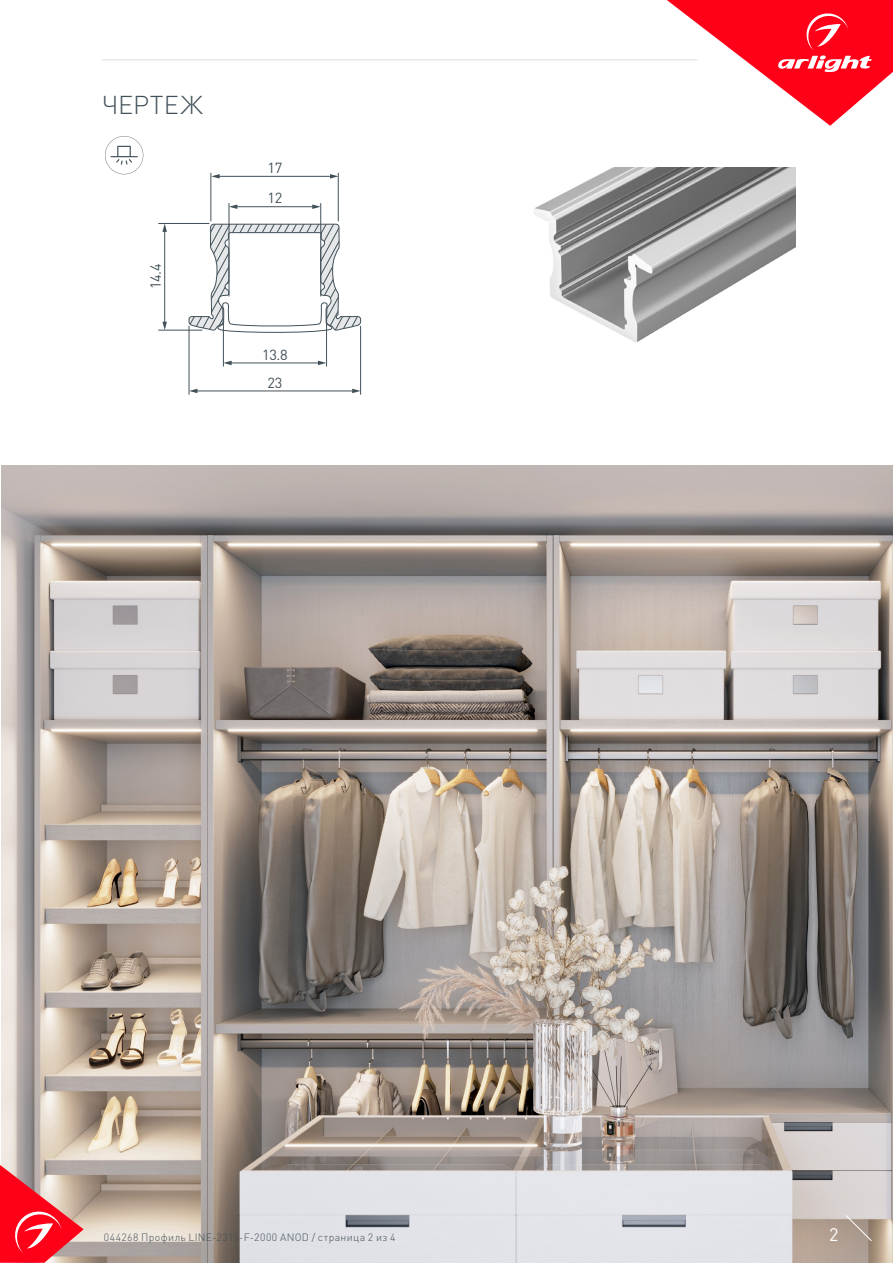
<style>
.page{position:relative;width:893px;height:1263px;background:#fff}
.page>*{position:absolute;margin:0;border:0;box-sizing:border-box;transform-origin:0 0}
.t1{font:300 25.5px "DIN Pro";letter-spacing:.01em;color:#425159}
.t2{font:18px "DIN Pro";color:#fff}
.t3{font:14.55px/30.3px "DIN Pro";letter-spacing:-.025em;color:#425159}
.t4{font:300 10.5px "DIN Pro";letter-spacing:.04em;color:#425159}
</style>
<div class="page">
<hr style="left:164px;top:230px;width:1px;height:93px;background:#425159">
<svg style="left:162px;top:322px;width:5px;height:8px"></svg>
<svg style="left:162px;top:224px;width:5px;height:8px"></svg>
<hr style="left:158px;top:330px;width:44px;height:1px;background:#425159">
<hr style="left:158px;top:223px;width:51px;height:1px;background:#425159">
<hr style="left:211px;top:173px;width:1px;height:48px;background:#425159">
<hr style="left:338px;top:173px;width:1px;height:48px;background:#425159">
<hr style="left:218px;top:176px;width:114px;height:1px;background:#425159">
<svg style="left:330px;top:174px;width:8px;height:5px"></svg>
<svg style="left:211px;top:174px;width:9px;height:5px"></svg>
<hr style="left:236px;top:206px;width:78px;height:1px;background:#425159">
<svg style="left:312px;top:204px;width:8px;height:5px"></svg>
<svg style="left:230px;top:204px;width:7px;height:5px"></svg>
<hr style="left:229px;top:203px;width:1px;height:93px;background:#425159">
<hr style="left:320px;top:203px;width:1px;height:93px;background:#425159">
<svg style="left:188px;top:223px;width:174px;height:172px"></svg>
<hr style="left:189px;top:326px;width:1px;height:69px;background:#425159">
<hr style="left:360px;top:326px;width:1px;height:69px;background:#425159">
<hr style="left:326px;top:323px;width:1px;height:43px;background:#425159">
<hr style="left:223px;top:323px;width:1px;height:43px;background:#425159">
<img style="left:1px;top:466px;width:892px;height:797px">
<svg style="left:0;top:1165px;width:84px;height:98px"></svg>
<svg style="left:845px;top:1215px;width:27px;height:26px"></svg>
<svg style="left:667px;top:0;width:226px;height:126px"></svg>
<hr style="left:102px;top:60px;width:595px;height:1px;background:#dcdddf">
<svg style="left:105px;top:136px;width:38px;height:38px"></svg>
<img style="left:534px;top:168px;width:261px;height:174px">
<p class="t1" style="left:102px;top:87px;width:102px">ЧЕРТЕЖ</p>
<p class="t3" style="left:140px;top:289px;width:27px;rotate:-90deg">14.4</p>
<p class="t3" style="left:268px;top:152px;width:16px">17<br>12</p>
<p class="t3" style="left:262px;top:340px;width:27px;line-height:28px;text-align:center">13.8<br>23</p>
<p class="t4" style="left:104px;top:1230px;width:293px">044268 Профиль LINE-2315-F-2000 ANOD / страница 2 из 4</p>
<p class="t2" style="left:829px;top:1222px;width:11px">2</p>
</div>
